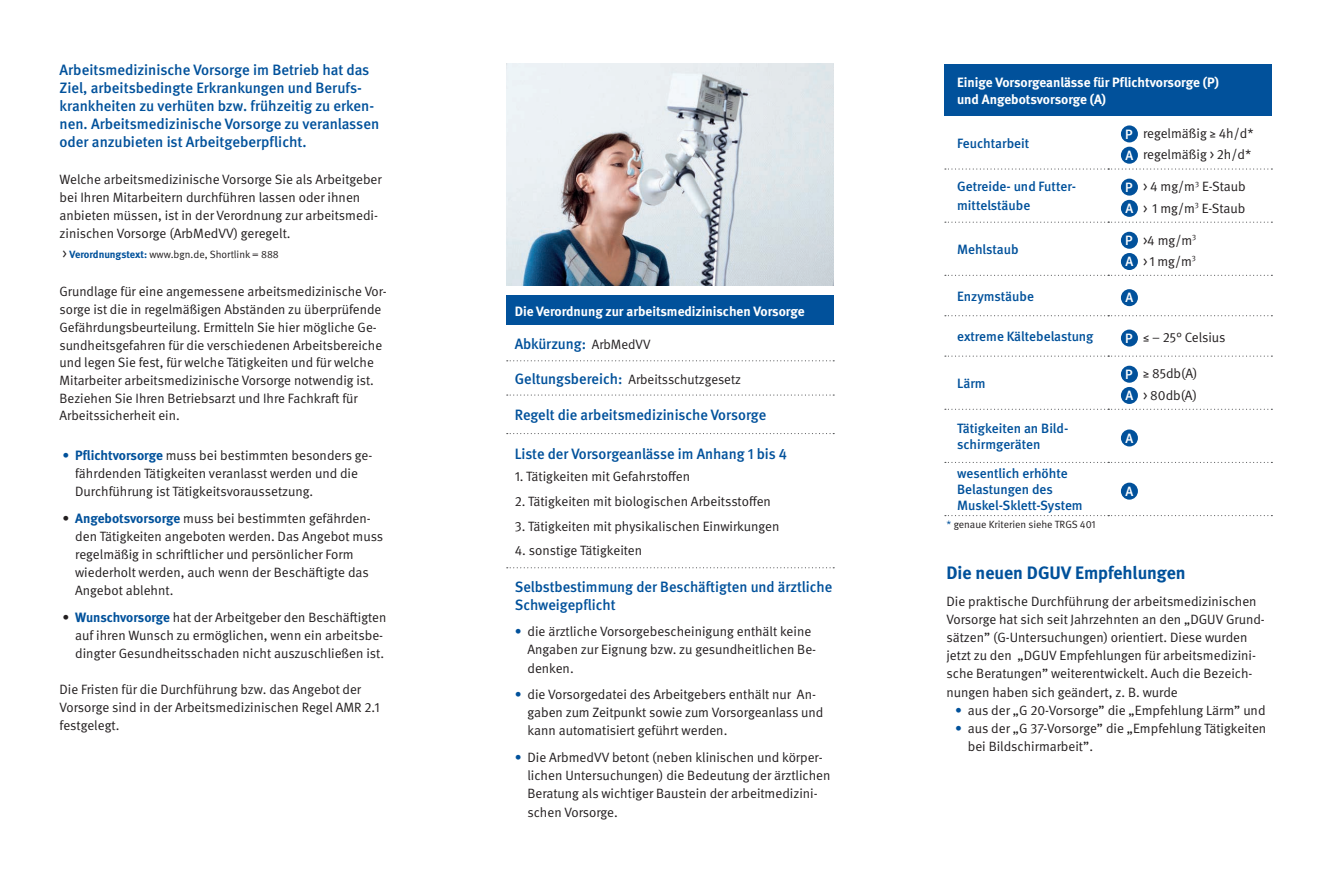
<style>
.page{position:relative;width:1340px;height:893px;background:#fff}
.page>*{position:absolute;margin:0;border:0;box-sizing:border-box;transform-origin:0 0}
.t1{font:700 18px "DGUV Meta";color:#01519b}
.t2{font:500 15px/18px "DGUV Meta";color:#01519b}
.t3{font:13.5px/18.1px "DGUV Meta";color:#231f20}
.t4{font:500 13.5px/16.2px "DGUV Meta";color:#01519b}
.t5{font:700 13.5px/16.2px "DGUV Meta";color:#fff}
.t6{font:500 13.5px "DGUV Meta";color:#fff}
.t7{font:10.5px "DGUV Meta";color:#231f20}
.s1{font-size:13.5px}
.s2{font-weight:700;color:#01519b}
.s3{color:#01519b}
.s4{font-weight:400;font-size:13.5px;color:#231f20}
.s5{font-weight:500;font-size:15px;color:#01519b}
.s6{font-weight:500;color:#fff}
</style>
<div class="page">
<img style="left:506px;top:64px;width:327px;height:222px">
<div style="left:506px;top:296px;width:327px;height:29px;background:#01519b"></div>
<svg style="left:507px;top:360px;width:327px;height:1px"></svg>
<svg style="left:507px;top:394px;width:327px;height:2px"></svg>
<svg style="left:507px;top:433px;width:327px;height:1px"></svg>
<svg style="left:507px;top:567px;width:327px;height:1px"></svg>
<div style="left:944px;top:65px;width:327px;height:51px;background:#01519b"></div>
<svg style="left:944px;top:168px;width:328px;height:2px"></svg>
<svg style="left:944px;top:222px;width:328px;height:1px"></svg>
<svg style="left:944px;top:275px;width:328px;height:1px"></svg>
<svg style="left:944px;top:315px;width:328px;height:1px"></svg>
<svg style="left:944px;top:356px;width:328px;height:1px"></svg>
<svg style="left:944px;top:409px;width:328px;height:1px"></svg>
<svg style="left:944px;top:462px;width:328px;height:1px"></svg>
<svg style="left:944px;top:515px;width:328px;height:1px"></svg>
<div style="left:1120px;top:125px;width:17px;height:17px;background:#01519b;border-radius:50%"></div>
<div style="left:1120px;top:147px;width:17px;height:17px;background:#01519b;border-radius:50%"></div>
<div style="left:1120px;top:179px;width:17px;height:17px;background:#01519b;border-radius:50%"></div>
<div style="left:1120px;top:200px;width:17px;height:17px;background:#01519b;border-radius:50%"></div>
<div style="left:1120px;top:232px;width:17px;height:17px;background:#01519b;border-radius:50%"></div>
<div style="left:1120px;top:253px;width:17px;height:17px;background:#01519b;border-radius:50%"></div>
<div style="left:1120px;top:289px;width:17px;height:17px;background:#01519b;border-radius:50%"></div>
<div style="left:1120px;top:330px;width:17px;height:17px;background:#01519b;border-radius:50%"></div>
<div style="left:1120px;top:366px;width:17px;height:17px;background:#01519b;border-radius:50%"></div>
<div style="left:1120px;top:387px;width:17px;height:17px;background:#01519b;border-radius:50%"></div>
<div style="left:1120px;top:429px;width:17px;height:17px;background:#01519b;border-radius:50%"></div>
<div style="left:1120px;top:483px;width:17px;height:17px;background:#01519b;border-radius:50%"></div>
<p class="t2" style="left:60px;top:61px;width:321px">Arbeitsmedizinische Vorsorge im Betrieb hat das Ziel, arbeitsbedingte Erkrankungen und Berufs&shy;krankheiten zu verhüten bzw. frühzeitig zu erken&shy;nen. Arbeitsmedizinische Vorsorge zu veranlassen oder anzubieten ist Arbeitgeberpflicht.</p>
<p class="t3" style="left:60px;top:171px;width:324px">Welche arbeitsmedizinische Vorsorge Sie als Arbeitgeber bei Ihren Mitarbeitern durchführen lassen oder ihnen anbieten müssen, ist in der Verordnung zur arbeitsmedi&shy;zinischen Vorsorge (ArbMedVV) geregelt.</p>
<p class="t7" style="left:62px;top:249px;width:218px"><span class="s1">&gt;</span> <span class="s2">Verordnungstext:</span> www.bgn.de, Shortlink = 888</p>
<p class="t3" style="left:60px;top:283px;width:329px;line-height:17.7px">Grundlage für eine angemessene arbeitsmedizinische Vor&shy;sorge ist die in regelmäßigen Abständen zu überprüfende Gefährdungsbeurteilung. Ermitteln Sie hier mögliche Ge&shy;sundheitsgefahren für die verschiedenen Arbeitsbereiche und legen Sie fest, für welche Tätigkeiten und für welche Mitarbeiter arbeitsmedizinische Vorsorge notwendig ist.<br>Beziehen Sie Ihren Betriebsarzt und Ihre Fachkraft für Arbeitssicherheit ein.</p>
<p class="t3" style="left:75px;top:446px;width:298px;text-indent:-13px"><span class="s3">•</span> <span class="s2">Pflichtvorsorge</span> muss bei bestimmten besonders ge&shy;fährdenden Tätigkeiten veranlasst werden und die<br>Durchführung ist Tätigkeitsvoraussetzung.</p>
<p class="t3" style="left:75px;top:509px;width:309px;text-indent:-13px">• <span class="s2">Angebotsvorsorge</span> muss bei bestimmten gefährden&shy;den Tätigkeiten angeboten werden. Das Angebot muss regelmäßig in schriftlicher und persönlicher Form wiederholt werden, auch wenn der Beschäftigte das Angebot ablehnt.</p>
<p class="t3" style="left:75px;top:609px;width:313px;text-indent:-13px">• <span class="s2">Wunschvorsorge</span> hat der Arbeitgeber den Beschäftigten auf ihren Wunsch zu ermöglichen, wenn ein arbeitsbe&shy;dingter Gesundheitsschaden nicht auszuschließen ist.</p>
<p class="t3" style="left:60px;top:680px;width:322px">Die Fristen für die Durchführung bzw. das Angebot der<br>Vorsorge sind in der Arbeitsmedizinischen Regel AMR 2.1 festgelegt.</p>
<p class="t5" style="left:514px;top:303px;width:291px">Die Verordnung zur arbeitsmedizinischen Vorsorge</p>
<p class="t2" style="left:514px;top:336px;width:137px">Abkürzung: <span class="s4">ArbMedVV</span></p>
<p class="t3" style="left:514px;top:370px;width:228px"><span class="s5">Geltungsbereich:</span> Arbeitsschutzgesetz</p>
<p class="t2" style="left:514px;top:406px;width:253px">Regelt die arbeitsmedizinische Vorsorge</p>
<p class="t2" style="left:514px;top:445px;width:274px">Liste der Vorsorgeanlässe im Anhang 1 bis 4</p>
<p class="t3" style="left:514px;top:468px;width:177px">1. Tätigkeiten mit Gefahrstoffen</p>
<p class="t3" style="left:514px;top:492px;width:258px">2. Tätigkeiten mit biologischen Arbeitsstoffen</p>
<p class="t3" style="left:514px;top:517px;width:266px">3. Tätigkeiten mit physikalischen Einwirkungen</p>
<p class="t3" style="left:514px;top:542px;width:129px">4. sonstige Tätigkeiten</p>
<p class="t2" style="left:514px;top:578px;width:319px">Selbstbestimmung der Beschäftigten und ärztliche<br>Schweigepflicht</p>
<p class="t3" style="left:527px;top:623px;width:290px;text-indent:-13px"><span class="s3">•</span> die ärztliche Vorsorgebescheinigung enthält keine<br>Angaben zur Eignung bzw. zu gesundheitlichen Be&shy;denken.</p>
<p class="t3" style="left:527px;top:686px;width:297px;text-indent:-13px"><span class="s3">•</span> die Vorsorgedatei des Arbeitgebers enthält nur An&shy;gaben zum Zeitpunkt sowie zum Vorsorgeanlass und kann automatisiert geführt werden.</p>
<p class="t3" style="left:527px;top:749px;width:304px;text-indent:-13px"><span class="s3">•</span> Die ArbmedVV betont (neben klinischen und körper&shy;lichen Untersuchungen) die Bedeutung der ärztlichen Beratung als wichtiger Baustein der arbeitmedizini&shy;schen Vorsorge.</p>
<p class="t5" style="left:957px;top:75px;width:263px">Einige Vorsorgeanlässe für Pflichtvorsorge (P) und Angebotsvorsorge (A)</p>
<p class="t4" style="left:957px;top:135px;width:74px">Feuchtarbeit</p>
<p class="t3" style="left:1125px;top:123px;width:130px;line-height:21.3px"><span class="s6">P</span> regelmäßig ≥ 4h/d*<br><span class="s6">A</span> regelmäßig &gt; 2h/d*</p>
<p class="t4" style="left:957px;top:177px;width:120px;line-height:19.2px">Getreide- und Futter&shy;mittelstäube</p>
<p class="t3" style="left:1125px;top:176px;width:122px;line-height:21.3px"><span class="s6">P</span> &gt; 4 mg/m<sup>3</sup> E-Staub<br><span class="s6">A</span> &gt; 1 mg/m<sup>3</sup> E-Staub</p>
<p class="t4" style="left:957px;top:242px;width:63px">Mehlstaub</p>
<p class="t3" style="left:1125px;top:229px;width:72px;line-height:21.3px"><span class="s6">P</span> &gt;4 mg/m<sup>3<br></sup><span class="s6">A</span> &gt; 1 mg/m<sup>3</sup></p>
<p class="t4" style="left:957px;top:288px;width:78px">Enzymstäube</p>
<p class="t6" style="left:1125px;top:290px;width:9px">A</p>
<p class="t4" style="left:957px;top:329px;width:138px">extreme Kältebelastung</p>
<p class="t3" style="left:1125px;top:329px;width:102px"><span class="s6">P</span> ≤ – 25° Celsius</p>
<p class="t4" style="left:957px;top:375px;width:30px">Lärm</p>
<p class="t3" style="left:1125px;top:363px;width:74px;line-height:21.3px"><span class="s6">P</span> ≥ 85db(A)<br><span class="s6">A</span> &gt; 80db(A)</p>
<p class="t4" style="left:957px;top:420px;width:113px">Tätigkeiten an Bild&shy;schirmgeräten</p>
<p class="t6" style="left:1125px;top:430px;width:9px">A</p>
<p class="t4" style="left:957px;top:466px;width:127px">wesentlich erhöhte<br>Belastungen des<br>Muskel-Sklett-System</p>
<p class="t6" style="left:1125px;top:483px;width:9px">A</p>
<p class="t7" style="left:946px;top:518px;width:150px"><span class="s3">*</span> genaue Kriterien siehe TRGS 401</p>
<h1 class="t1" style="left:946px;top:562px;width:241px">Die neuen DGUV Empfehlungen</h1>
<p class="t3" style="left:946px;top:592px;width:320px">Die praktische Durchführung der arbeitsmedizinischen Vorsorge hat sich seit Jahrzehnten an den „DGUV Grund&shy;sätzen” (G-Untersuchungen) orientiert. Diese wurden jetzt zu den „DGUV Empfehlungen für arbeitsmedizini&shy;sche Beratungen” weiterentwickelt. Auch die Bezeich&shy;nungen haben sich geändert, z. B. wurde</p>
<p class="t3" style="left:955px;top:701px;width:312px"><span class="s3">•</span> aus der „G 20-Vorsorge” die „Empfehlung Lärm” und</p>
<p class="t3" style="left:967px;top:719px;width:300px;text-indent:-13px"><span class="s3">•</span> aus der „G 37-Vorsorge” die „Empfehlung Tätigkeiten bei Bildschirmarbeit”.</p>
</div>
